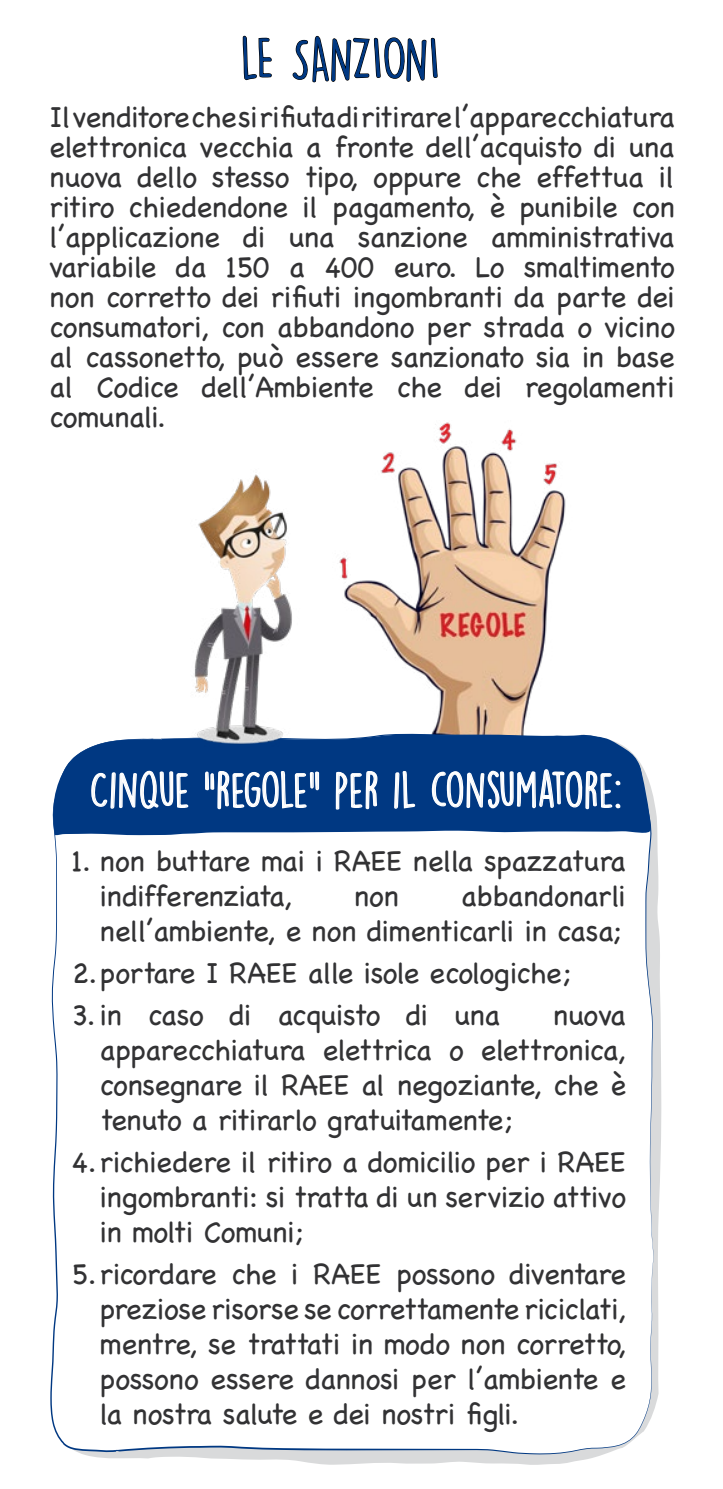
<style>
.page{position:relative;width:723px;height:1489px;background:#fff}
.page>*{position:absolute;margin:0;border:0;box-sizing:border-box;transform-origin:0 0}
.t1{font:55px "DK Lemon Yellow Sun";letter-spacing:-.025em;color:#003882}
.t2{font:45px "DK Lemon Yellow Sun";color:#fff}
.t3{font:29.5px/35px "Chalkboard";letter-spacing:-.015em;color:#323234;text-align:justify}
</style>
<div class="page">
<img style="left:339px;top:422px;width:227px;height:261px">
<svg style="left:83px;top:802px;width:578px;height:663px;fill:#d9dadb"></svg>
<svg style="left:50px;top:733px;width:604px;height:721px"></svg>
<svg style="left:50px;top:734px;width:601px;height:102px;fill:#003882"></svg>
<svg style="left:242px;top:35px;width:30px;height:46px"></svg>
<svg style="left:292px;top:35px;width:146px;height:48px"></svg>
<svg style="left:89px;top:733px;width:100px;height:171px"></svg>
<svg style="left:204px;top:733px;width:116px;height:112px"></svg>
<svg style="left:335px;top:676px;width:43px;height:134px"></svg>
<svg style="left:393px;top:673px;width:23px;height:192px"></svg>
<svg style="left:431px;top:676px;width:189px;height:228px"></svg>
<img style="left:181px;top:474px;width:121px;height:274px">
<h1 class="t1" style="left:241px;top:25px;width:201px">LE SANZIONI</h1>
<p class="t3" style="left:50px;top:102px;width:627px;line-height:30px">Il venditore che si rifiuta di ritirare l’apparecchiatura elettronica vecchia a fronte dell’acquisto di una nuova dello stesso tipo, oppure che effettua il ritiro chiedendone il pagamento, è punibile con l’applicazione di una sanzione amministrativa variabile da 150 a 400 euro. Lo smaltimento non corretto dei rifiuti ingombranti da parte dei consumatori, con abbandono per strada o vicino al cassonetto, può essere sanzionato sia in base al Codice dell’Ambiente che dei regolamenti comunali.</p>
<h2 class="t2" style="left:90px;top:762px;width:534px">CINQUE “REGOLE” PER IL CONSUMATORE:</h2>
<p class="t3" style="left:100px;top:843px;width:527px;text-indent:-28px">1. non buttare mai i RAEE nella spazzatura indifferenziata,</p>
<p class="t3" style="left:100px;top:878px;width:527px;text-align:right">abbandonarli<br>nell’ambiente, e non dimenticarli in casa;</p>
<p class="t3" style="left:72px;top:955px;width:502px">2.portare I RAEE alle isole ecologiche;</p>
<p class="t3" style="left:72px;top:997px;width:430px">3. in caso di acquisto di una</p>
<p class="t3" style="left:354px;top:878px;width:47px">non</p>
<p class="t3" style="left:100px;top:997px;width:527px;text-indent:453px">nuova apparecchiatura elettrica o elettronica, consegnare il RAEE al negoziante, che è tenuto a ritirarlo gratuitamente;</p>
<p class="t3" style="left:100px;top:1144px;width:527px;text-indent:-28px">4. richiedere il ritiro a domicilio per i RAEE ingombranti: si tratta di un servizio attivo in molti Comuni;</p>
<p class="t3" style="left:100px;top:1256px;width:527px;text-indent:-28px">5. ricordare che i RAEE possono diventare preziose risorse se correttamente riciclati, mentre, se trattati in modo non corretto, possono essere dannosi per l’ambiente e la nostra salute e dei nostri figli.</p>
</div>
